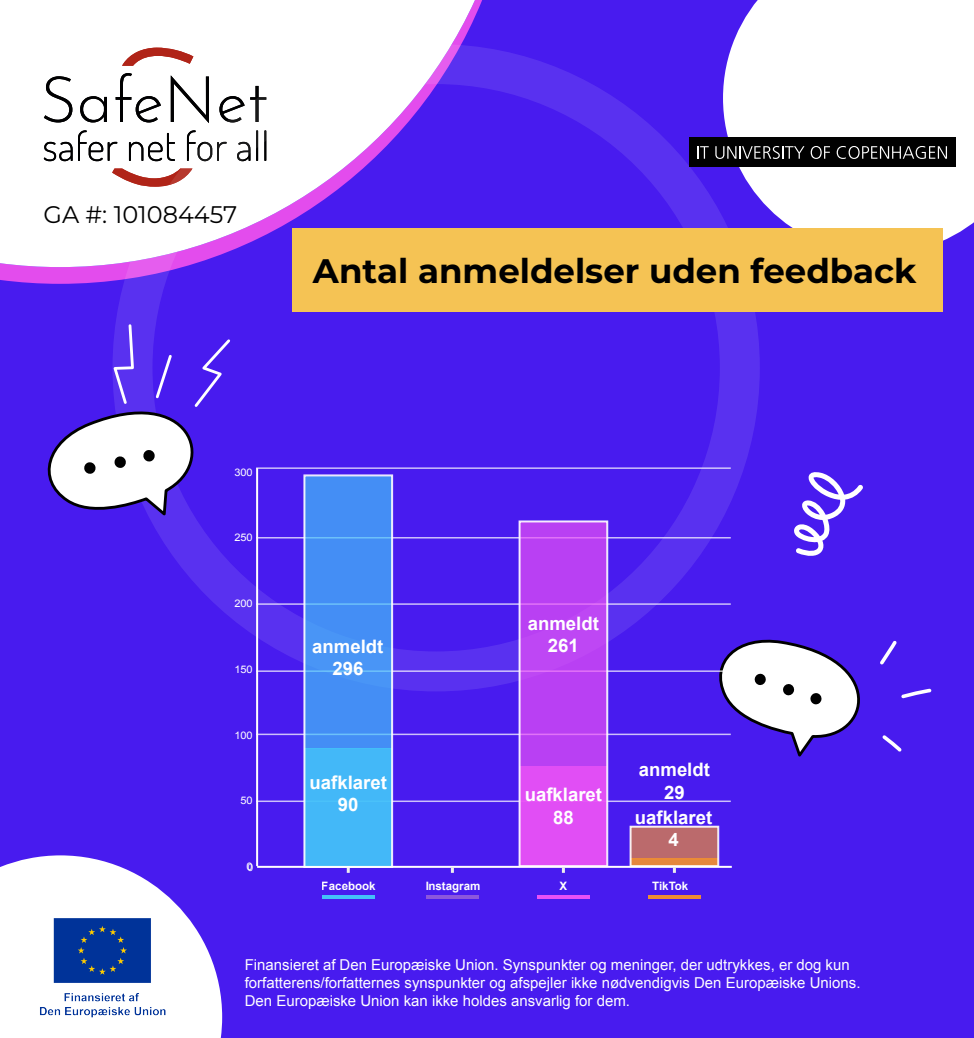
<style>
.page{position:relative;width:974px;height:1038px;background:#481bef}
.page>*{position:absolute;margin:0;border:0;box-sizing:border-box;transform-origin:0 0}
.t1{font:700 34px "Montserrat";color:#000}
.t2{font:24px "Montserrat";color:#000}
.t3{font:700 18.6px/22.2px "Arial";color:#fff;text-align:center}
.t4{font:15px/18px "Arial";color:#fff}
.t5{font:700 11.6px "Arial";color:#fff}
.t6{font:10.4px "Arial";color:#fff;scale:1.06 1}
</style>
<div class="page">
<svg style="left:0;top:0;width:482px;height:284px"></svg>
<svg style="left:0;top:0;width:475px;height:267px;fill:#fff"></svg>
<svg style="left:44px;top:48px;width:222px;height:139px;background:#e1dcdb"></svg>
<svg style="left:723px;top:0;width:251px;height:241px;background:#f0edfb"></svg>
<div style="left:113px;top:44px;width:647px;height:647px;border:40px solid #fff;border-radius:50%"></div>
<svg style="left:0;top:855px;width:222px;height:183px;fill:#fff"></svg>
<div style="left:292px;top:229px;width:651px;height:83px;background:#f5c354"></div>
<img style="left:36px;top:906px;width:132px;height:121px">
<svg style="left:794px;top:472px;width:69px;height:84px"></svg>
<svg style="left:47px;top:323px;width:184px;height:197px"></svg>
<svg style="left:706px;top:639px;width:225px;height:118px"></svg>
<div style="left:689px;top:138px;width:266px;height:29px;background:#010101"></div>
<svg style="left:697px;top:146px;width:12px;height:13px"></svg>
<svg style="left:715px;top:146px;width:89px;height:13px"></svg>
<svg style="left:811px;top:146px;width:19px;height:13px"></svg>
<svg style="left:837px;top:146px;width:110px;height:13px"></svg>
<hr style="left:256px;top:801px;width:475px;height:1px;background:#fff">
<hr style="left:256px;top:734px;width:475px;height:1px;background:#fff">
<hr style="left:256px;top:670px;width:475px;height:2px;background:#fff">
<hr style="left:256px;top:603px;width:475px;height:2px;background:#fff">
<hr style="left:256px;top:537px;width:475px;height:2px;background:#fff">
<hr style="left:256px;top:467px;width:475px;height:2px;background:#fff">
<hr style="left:256px;top:468px;width:2px;height:398px;background:#fff">
<hr style="left:257px;top:866px;width:475px;height:2px;background:#fff">
<svg style="left:347px;top:868px;width:3px;height:5px"></svg>
<svg style="left:451px;top:868px;width:3px;height:5px"></svg>
<svg style="left:562px;top:868px;width:3px;height:5px"></svg>
<svg style="left:673px;top:868px;width:3px;height:5px"></svg>
<hr style="left:322px;top:896px;width:52px;height:3px;background:#43c1f9">
<hr style="left:426px;top:896px;width:52px;height:3px;background:#8c57dc">
<hr style="left:537px;top:896px;width:52px;height:3px;background:#ea51f6">
<hr style="left:648px;top:896px;width:52px;height:3px;background:#ee8d34">
<div style="left:304px;top:748px;width:88px;height:118px;background:#43b8f8"></div>
<div style="left:304px;top:476px;width:88px;height:272px;background:#448ef5"></div>
<div style="left:303px;top:474px;width:90px;height:394px;border:2px solid #fff"></div>
<div style="left:520px;top:521px;width:87px;height:245px;background:#b940f3"></div>
<div style="left:520px;top:766px;width:87px;height:100px;background:#e14ef5"></div>
<div style="left:519px;top:520px;width:89px;height:347px;border:2px solid #fff"></div>
<div style="left:631px;top:827px;width:87px;height:33px;background:#bb6a6c"></div>
<div style="left:631px;top:859px;width:87px;height:7px;background:#e5873d"></div>
<div style="left:630px;top:826px;width:89px;height:41px;border:2px solid #fff"></div>
<h2 class="t2" style="left:44px;top:198px;width:195px">GA #: 101084457</h2>
<h1 class="t1" style="left:313px;top:248px;width:605px">Antal anmeldelser uden feedback</h1>
<p class="t6" style="left:234px;top:465px;width:19px">300</p>
<p class="t6" style="left:234px;top:531px;width:19px">250</p>
<p class="t6" style="left:234px;top:597px;width:19px">200</p>
<p class="t6" style="left:234px;top:662px;width:19px">150</p>
<p class="t6" style="left:234px;top:728px;width:19px">100</p>
<p class="t6" style="left:241px;top:794px;width:13px">50</p>
<p class="t6" style="left:247px;top:860px;width:7px">0</p>
<p class="t3" style="left:312px;top:635px;width:73px">anmeldt<br>296</p>
<p class="t3" style="left:310px;top:772px;width:79px">uafklaret<br>90</p>
<p class="t3" style="left:528px;top:613px;width:73px">anmeldt<br>261</p>
<p class="t3" style="left:525px;top:784px;width:79px">uafklaret<br>88</p>
<p class="t3" style="left:639px;top:759px;width:73px">anmeldt<br>29</p>
<p class="t3" style="left:635px;top:806px;width:79px">uafklaret<br>4</p>
<p class="t5" style="left:322px;top:878px;width:55px">Facebook</p>
<p class="t5" style="left:425px;top:878px;width:57px">Instagram</p>
<p class="t5" style="left:559px;top:878px;width:9px">X</p>
<p class="t5" style="left:652px;top:878px;width:38px">TikTok</p>
<p class="t4" style="left:245px;top:956px;width:617px">Finansieret af Den Europæiske Union. Synspunkter og meninger, der udtrykkes, er dog kun forfatterens/forfatternes synspunkter og afspejler ikke nødvendigvis Den Europæiske Unions.<br>Den Europæiske Union kan ikke holdes ansvarlig for dem.</p>
</div>
